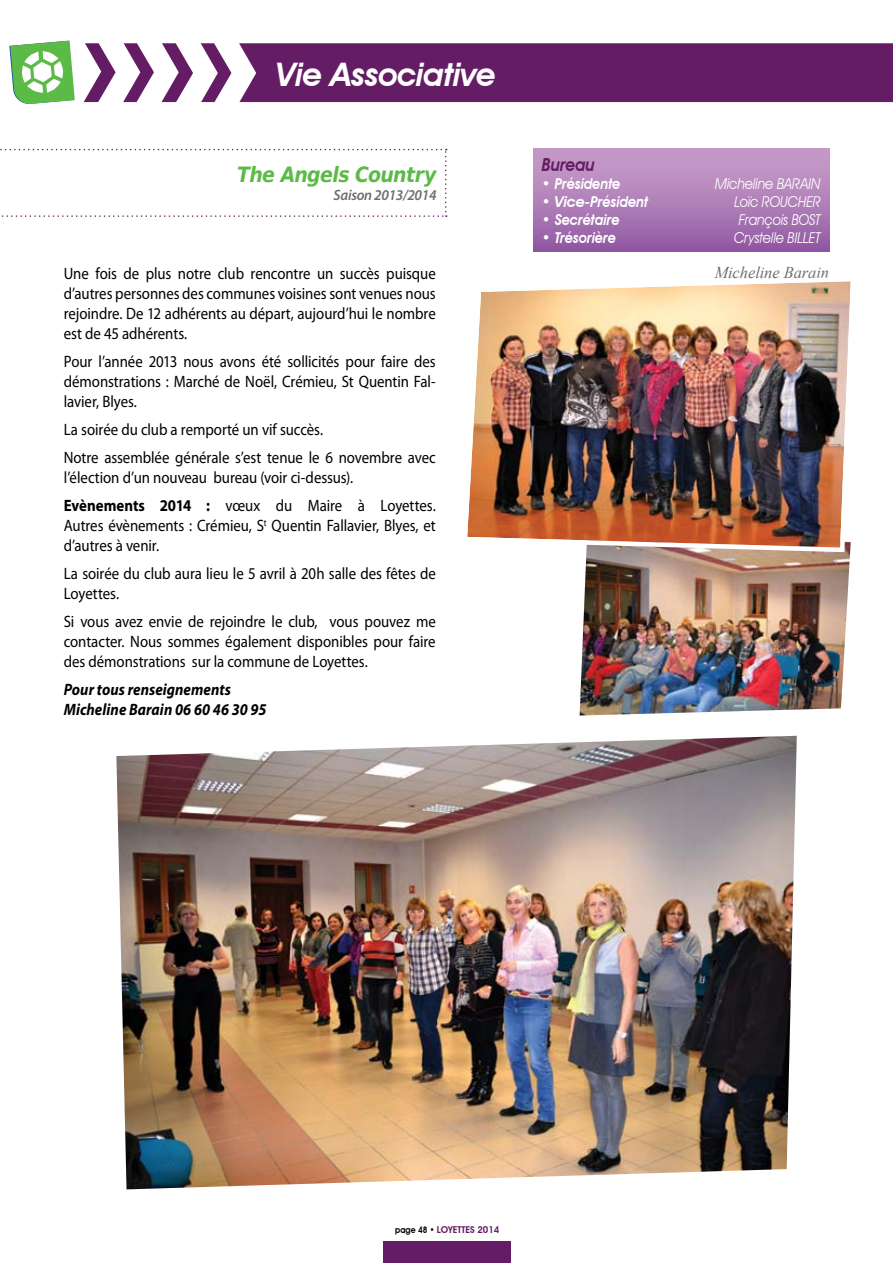
<style>
.page{position:relative;width:893px;height:1263px;background:#fff}
.page>*{position:absolute;margin:0;border:0;box-sizing:border-box;transform-origin:0 0}
.t1{font:italic 600 32.4px "Avant Garde IT Cby BT";letter-spacing:-.015em;color:#fff}
.t2{font:italic 700 21px "Bitstream Vera Sans";letter-spacing:-.035em;color:#5cba47;scale:.9 1}
.t3{font:italic 600 18px "Avant Garde IT Cby BT";letter-spacing:-.015em;color:#641d65;scale:.9 1}
.t4{font:16.5px/19.8px "Myriad Pro";letter-spacing:-.005em;color:#000;scale:.9 1}
.t5{font:italic 700 16.5px/19.8px "Myriad Pro";letter-spacing:.005em;color:#000;scale:.9 1}
.t6{font:italic 16.5px "Times New Roman";letter-spacing:-.005em;color:#6d6e71}
.t7{font:italic 15px "Avant Garde IT Cby BT";letter-spacing:-.01em;color:#fff;scale:.9 1}
.t8{font:italic 600 15px "Avant Garde IT Cby BT";letter-spacing:-.01em;color:#fff}
.t9{font:italic 600 15px "Myriad Pro";letter-spacing:-.02em;color:#6d6e71;scale:.96 1}
.t10{font:600 9.45px "Avant Garde IT Cby BT";color:#641d65}
.s1{font-weight:700}
.s2{font-size:9px;color:#000}
</style>
<div class="page">
<svg style="left:201px;top:43px;width:30px;height:59px"></svg>
<div style="left:239px;top:43px;width:654px;height:59px;background:#641d65"></div>
<svg style="left:162px;top:43px;width:31px;height:59px"></svg>
<svg style="left:123px;top:43px;width:31px;height:59px"></svg>
<svg style="left:84px;top:43px;width:32px;height:59px"></svg>
<div style="left:383px;top:1242px;width:128px;height:21px;background:#641d65"></div>
<svg style="left:9px;top:41px;width:66px;height:63px"></svg>
<div style="left:533px;top:149px;width:296px;height:103px;background:linear-gradient(to bottom,#caa1cb,#945ba5)"></div>
<svg style="left:0;top:149px;width:447px;height:68px"></svg>
<img style="left:116px;top:736px;width:681px;height:453px">
<img style="left:580px;top:554px;width:270px;height:161px">
<img style="left:467px;top:281px;width:384px;height:273px">
<h1 class="t1" style="left:276px;top:55px;width:221px">Vie Associative</h1>
<p class="t2" style="left:237px;top:162px;width:223px">The Angels Country</p>
<p class="t9" style="left:334px;top:185px;width:109px">Saison 2013/2014</p>
<p class="t4" style="left:64px;top:264px;width:415px;text-align:justify">Une fois de plus notre club rencontre un succès puisque d’autres personnes des communes voisines sont venues nous rejoindre. De 12 adhérents au départ, aujourd’hui le nombre est de 45 adhérents.</p>
<p class="t4" style="left:64px;top:351px;width:415px;text-align:justify">Pour l’année 2013 nous avons été sollicités pour faire des démonstrations : Marché de Noël, Crémieu, St Quentin Fal&shy;lavier, Blyes.</p>
<p class="t4" style="left:64px;top:415px;width:415px;line-height:28.3px">La soirée du club a remporté un vif succès.<br>Notre assemblée générale s’est tenue le 6 novembre avec</p>
<p class="t4" style="left:64px;top:463px;width:415px;line-height:28.3px">l’élection d’un nouveau bureau (voir ci-dessus).<br><span class="s1">Evènements 2014 :</span> vœux du Maire à Loyettes.</p>
<p class="t4" style="left:64px;top:515px;width:415px">Autres évènements : Crémieu, S<sup>t</sup> Quentin Fallavier, Blyes, et d’autres à venir.</p>
<p class="t4" style="left:64px;top:564px;width:415px">La soirée du club aura lieu le 5 avril à 20h salle des fêtes de<br>Loyettes.</p>
<p class="t4" style="left:64px;top:612px;width:415px;text-align:justify">Si vous avez envie de rejoindre le club, vous pouvez me contacter. Nous sommes également disponibles pour faire des démonstrations sur la commune de Loyettes.</p>
<p class="t5" style="left:64px;top:679px;width:227px">Pour tous renseignements<br>Micheline Barain 06 60 46 30 95</p>
<p class="t3" style="left:542px;top:154px;width:60px">Bureau</p>
<p class="t8" style="left:542px;top:175px;width:80px">• Présidente</p>
<p class="t7" style="left:715px;top:175px;width:87px">Micheline Barain</p>
<p class="t8" style="left:542px;top:193px;width:108px">• Vice-Président</p>
<p class="t7" style="left:735px;top:193px;width:50px">Loïc Roucher</p>
<p class="t8" style="left:542px;top:211px;width:79px">• Secrétaire</p>
<p class="t7" style="left:739px;top:211px;width:76px">François Bost</p>
<p class="t8" style="left:542px;top:229px;width:76px">• Trésorière</p>
<p class="t7" style="left:734px;top:229px;width:75px">Crystelle Billet</p>
<p class="t6" style="left:715px;top:262px;width:116px">Micheline Barain</p>
<p class="t10" style="left:395px;top:1224px;width:106px"><span class="s2">PAGE 48 •</span> LOYETTES 2014</p>
</div>
